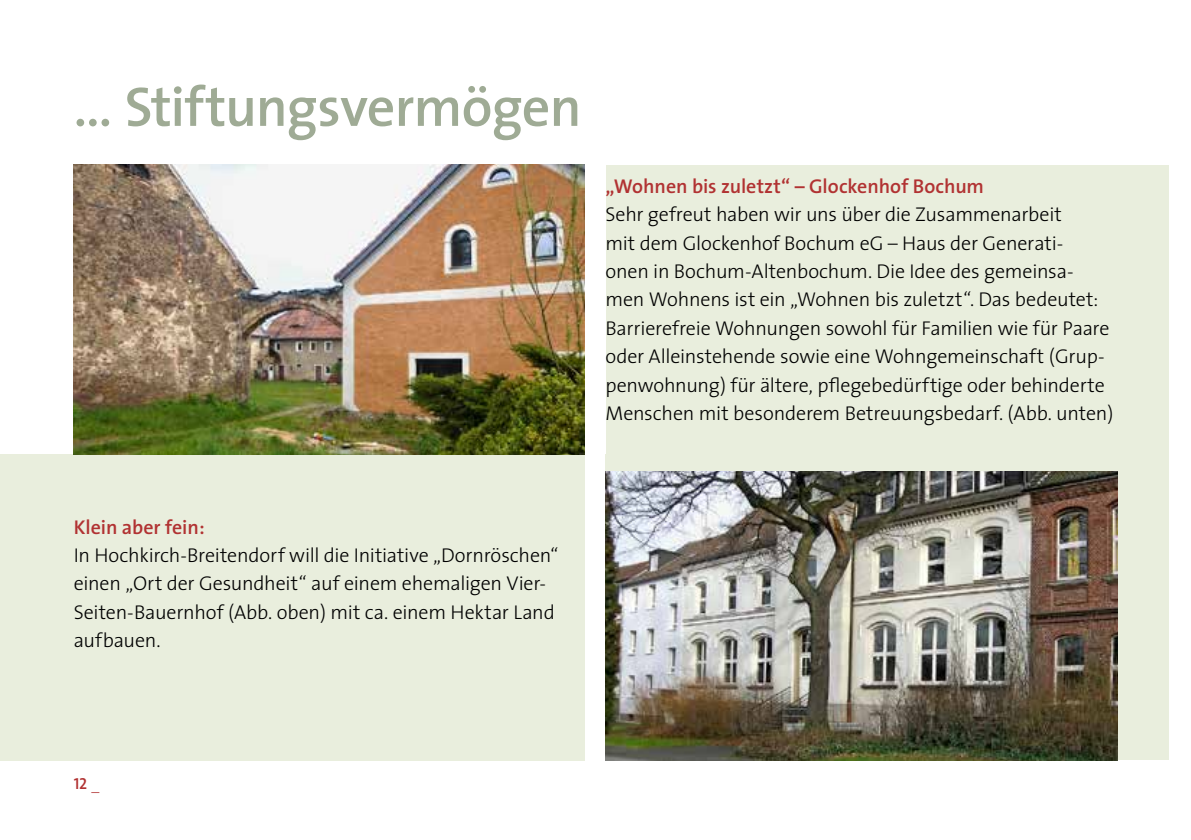
<style>
.page{position:relative;width:1191px;height:840px;background:#fff}
.page>*{position:absolute;margin:0;border:0;box-sizing:border-box;transform-origin:0 0}
.t1{font:600 56px "The Sans";letter-spacing:-.015em;color:#9fab95}
.t2{font:300 20px/28.4px "The Sans";letter-spacing:-.01em;color:#000}
.t3{font:600 20px "The Sans";color:#b13232}
.t4{font:16px "The Sans Semi Bold Caps";color:#b13232}
.s1{font-family:"The Sans Light Caps"}
</style>
<div class="page">
<div style="left:0;top:164px;width:1168px;height:596px;background:#e9eedd"></div>
<div style="left:0;top:164px;width:605px;height:290px;background:#fff"></div>
<img style="left:74px;top:164px;width:511px;height:290px">
<img style="left:605px;top:471px;width:512px;height:289px">
<div style="left:585px;top:153px;width:20px;height:639px;background:#fff"></div>
<h1 class="t1" style="left:74px;top:60px;width:509px">… Stiftungsvermögen</h1>
<p class="t3" style="left:605px;top:169px;width:380px">„Wohnen bis zuletzt“ – Glockenhof Bochum</p>
<p class="t2" style="left:605px;top:199px;width:509px">Sehr gefreut haben wir uns über die Zusammenarbeit<br>mit dem Glockenhof Bochum eG – Haus der Generati-<br>onen in Bochum-Altenbochum. Die Idee des gemeinsa&shy;men Wohnens ist ein „Wohnen bis zuletzt“. Das bedeutet:<br>Barrierefreie Wohnungen sowohl für Familien wie für Paare oder Alleinstehende sowie eine Wohngemeinschaft (Grup&shy;penwohnung) für ältere, pflegebedürftige oder behinderte Menschen mit besonderem Betreuungsbedarf. (Abb. unten)</p>
<p class="t3" style="left:74px;top:509px;width:133px">Klein aber fein:</p>
<p class="t2" style="left:74px;top:540px;width:486px">In Hochkirch-Breitendorf will die Initiative „Dornröschen“ einen „Ort der Gesundheit“ auf einem ehemaligen Vier-Seiten-Bauernhof (Abb. oben) mit ca. einem Hektar Land aufbauen.</p>
<p class="t4" style="left:74px;top:769px;width:27px">12 <span class="s1">_</span></p>
</div>
